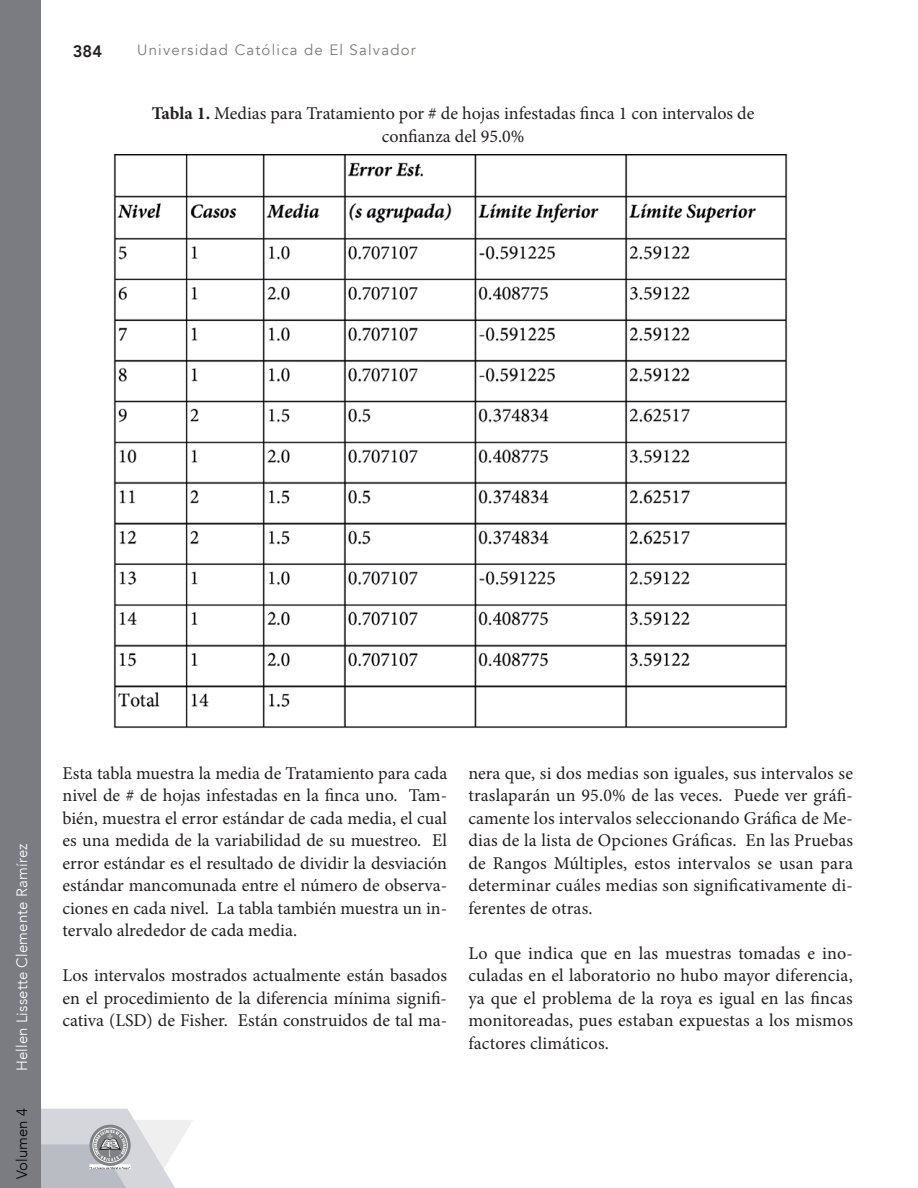
<style>
.page{position:relative;width:918px;height:1188px;background:#fff}
.page>*{position:absolute;margin:0;border:0;box-sizing:border-box;transform-origin:0 0}
.t1{font:18px/22.5px "Minion Pro";color:#231f20;text-align:justify}
.t2{font:800 16.5px "Avenir";color:#231f20}
.t3{font:15px "Avenir";letter-spacing:.08em;color:#7b7c81}
.t4{font:300 15px "Avenir";letter-spacing:.01em;color:#fff}
.t5{font:300 15px "Avenir";letter-spacing:.01em;color:#010202}
.s1{font-weight:700}
</style>
<div class="page">
<svg style="left:41px;top:1109px;width:152px;height:79px"></svg>
<div style="left:0;top:0;width:41px;height:1188px;background:#7b7c81"></div>
<img style="left:113px;top:154px;width:675px;height:575px">
<p class="t2" style="left:73px;top:40px;width:31px">384</p>
<p class="t3" style="left:137px;top:40px;width:280px">Universidad Católica de El Salvador</p>
<p class="t1" style="left:152px;top:104px;width:604px;text-align:center"><span class="s1">Tabla 1.</span> Medias para Tratamiento por # de hojas infestadas finca 1 con intervalos de confianza del 95.0%</p>
<p class="t4" style="left:12px;top:1071px;width:229px;rotate:-90deg">Hellen Lissette Clemente Ramírez</p>
<p class="t5" style="left:12px;top:1179px;width:73px;rotate:-90deg">Volumen 4</p>
<p class="t1" style="left:63px;top:763px;width:386px">Esta tabla muestra la media de Tratamiento para cada nivel de # de hojas infestadas en la finca uno. Tam&shy;bién, muestra el error estándar de cada media, el cual es una medida de la variabilidad de su muestreo. El error estándar es el resultado de dividir la desviación estándar mancomunada entre el número de observa&shy;ciones en cada nivel. La tabla también muestra un in&shy;tervalo alrededor de cada media.</p>
<p class="t1" style="left:63px;top:966px;width:386px">Los intervalos mostrados actualmente están basados en el procedimiento de la diferencia mínima signifi&shy;cativa (LSD) de Fisher. Están construidos de tal ma-</p>
<p class="t1" style="left:468px;top:763px;width:386px">nera que, si dos medias son iguales, sus intervalos se traslaparán un 95.0% de las veces. Puede ver gráfi&shy;camente los intervalos seleccionando Gráfica de Me&shy;dias de la lista de Opciones Gráficas. En las Pruebas de Rangos Múltiples, estos intervalos se usan para determinar cuáles medias son significativamente di&shy;ferentes de otras.</p>
<p class="t1" style="left:468px;top:943px;width:386px">Lo que indica que en las muestras tomadas e ino&shy;culadas en el laboratorio no hubo mayor diferencia, ya que el problema de la roya es igual en las fincas monitoreadas, pues estaban expuestas a los mismos factores climáticos.</p>
</div>
